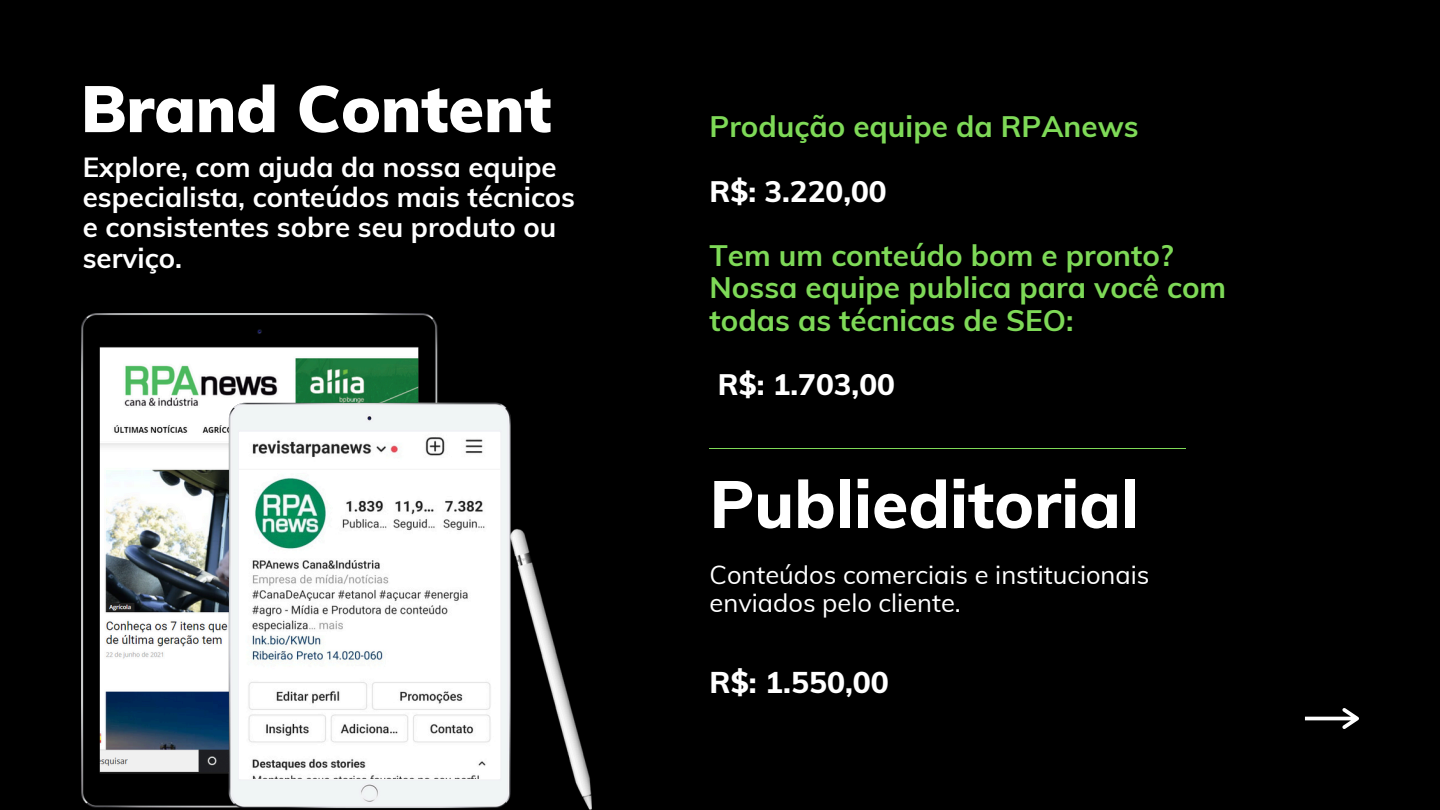
<style>
.page{position:relative;width:1440px;height:810px;background:#000}
.page>*{position:absolute;margin:0;border:0;box-sizing:border-box;transform-origin:0 0}
.t1{font:800 66px "Muli";color:#fff}
.t2{font:900 64.7px "Muli";color:#fff}
.t3{font:800 30px "Muli";color:#fff}
.t4{font:700 29.6px/32.2px "Muli";color:#7ed957}
.t5{font:800 29.6px "Muli";color:#fff}
.t6{font:700 27.7px/30.4px "Muli";color:#fff}
.t7{font:25.5px/27.8px "Muli";color:#fff}
</style>
<div class="page">
<svg style="left:1305px;top:708px;width:54px;height:21px"></svg>
<hr style="left:710px;top:448px;width:476px;height:1px;background:#7ed957">
<img style="left:81px;top:314px;width:511px;height:496px">
<img style="left:240px;top:433px;width:259px;height:345px">
<img style="left:100px;top:347px;width:318px;height:425px">
<h1 class="t2" style="left:81px;top:67px;width:472px">Brand Content</h1>
<p class="t6" style="left:83px;top:151px;width:494px">Explore, com ajuda da nossa equipe especialista, conteúdos mais técnicos e consistentes sobre seu produto ou serviço.</p>
<p class="t4" style="left:710px;top:110px;width:431px">Produção equipe da RPAnews</p>
<p class="t5" style="left:710px;top:172px;width:179px">R$: 3.220,00</p>
<h3 class="t4" style="left:710px;top:239px;width:518px">Tem um conteúdo bom e pronto?<br>Nossa equipe publica para você com todas as técnicas de SEO:</h3>
<h2 class="t5" style="left:718px;top:365px;width:179px">R$: 1.703,00</h2>
<h2 class="t1" style="left:710px;top:462px;width:431px">Publieditorial</h2>
<p class="t7" style="left:710px;top:560px;width:441px">Conteúdos comerciais e institucionais enviados pelo cliente.</p>
<h3 class="t3" style="left:710px;top:663px;width:181px">R$: 1.550,00</h3>
</div>
